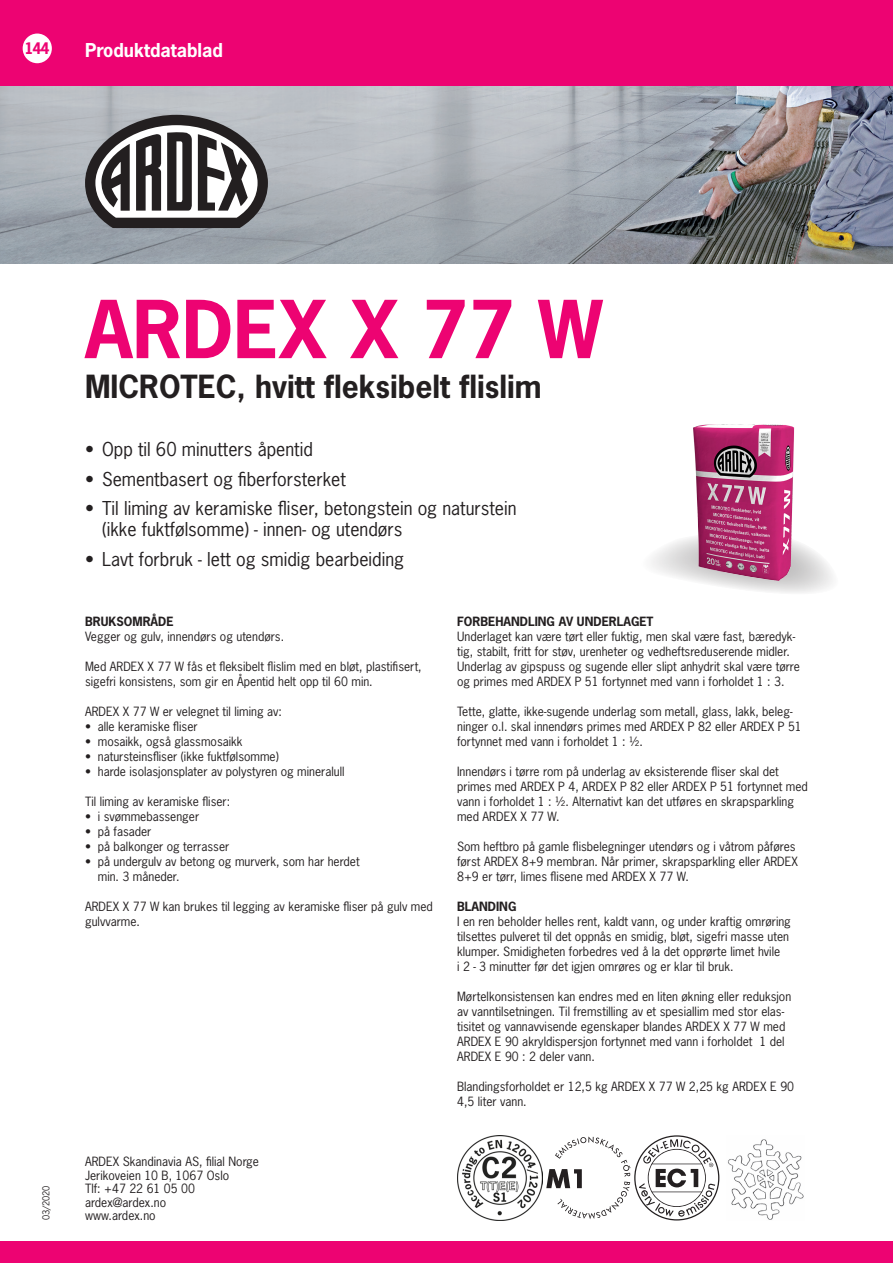
<style>
.page{position:relative;width:893px;height:1263px;background:#fff}
.page>*{position:absolute;margin:0;border:0;box-sizing:border-box;transform-origin:0 0}
.t1{font:700 75px "News Gothic Std";color:#ed0372}
.Untertitel{font:700 30px "News Gothic Std";color:#231f20}
.t2{font:18px/21px "News Gothic Std";color:#231f20}
.Technische_Daten{font:700 18px "News Gothic Std";color:#fff}
.Produktzeile_oben{font:700 15px "News Gothic Std";color:#ed0372}
.t3{font:12px/15px "News Gothic Std";color:#231f20}
.t4{font:700 12px "News Gothic Std";color:#231f20}
.t5{font:9px "News Gothic Std";color:#231f20}
</style>
<div class="page">
<img style="left:0;top:85px;width:893px;height:179px">
<div style="left:0;top:1242px;width:893px;height:21px;background:#ed0372"></div>
<div style="left:0;top:0;width:893px;height:85px;background:#ed0372"></div>
<svg style="left:81px;top:111px;width:187px;height:120px"></svg>
<svg style="left:651px;top:540px;width:182px;height:53px"></svg>
<div style="left:23px;top:34px;width:29px;height:29px;background:#fff;border-radius:50%"></div>
<img style="left:681px;top:424px;width:127px;height:160px">
<img style="left:457px;top:1135px;width:85px;height:85px">
<svg style="left:546px;top:1135px;width:173px;height:85px"></svg>
<img style="left:728px;top:1139px;width:76px;height:81px">
<p class="Produktzeile_oben" style="left:24px;top:39px;width:27px">144</p>
<p class="Technische_Daten" style="left:85px;top:38px;width:139px">Produktdatablad</p>
<p class="t1" style="left:85px;top:280px;width:519px">ARDEX X 77 W</p>
<p class="Untertitel" style="left:85px;top:366px;width:458px">MICROTEC, hvitt fleksibelt flislim</p>
<p class="t2" style="left:85px;top:439px;width:229px">• Opp til 60 minutters åpentid</p>
<p class="t2" style="left:85px;top:468px;width:262px">• Sementbasert og fiberforsterket</p>
<p class="t2" style="left:102px;top:498px;width:416px;text-indent:-17px">• Til liming av keramiske fliser, betongstein og naturstein (ikke fuktfølsomme) - innen- og utendørs</p>
<p class="t2" style="left:85px;top:548px;width:321px">• Lavt forbruk - lett og smidig bearbeiding</p>
<p class="t5" style="left:40px;top:1220px;width:37px;rotate:-90deg">03/2020</p>
<p class="t4" style="left:85px;top:613px;width:90px">BRUKSOMRÅDE</p>
<p class="t3" style="left:85px;top:629px;width:201px">Vegger og gulv, innendørs og utendørs.</p>
<p class="t3" style="left:85px;top:659px;width:338px">Med ARDEX X 77 W fås et fleksibelt flislim med en bløt, plastifisert, sigefri konsistens, som gir en Åpentid helt opp til 60 min.</p>
<p class="t3" style="left:85px;top:704px;width:198px">ARDEX X 77 W er velegnet til liming av:</p>
<p class="t3" style="left:85px;top:719px;width:114px">• alle keramiske fliser</p>
<p class="t3" style="left:85px;top:734px;width:159px">• mosaikk, også glassmosaikk</p>
<p class="t3" style="left:85px;top:749px;width:195px">• natursteinsfliser (ikke fuktfølsomme)</p>
<p class="t3" style="left:85px;top:764px;width:261px">• harde isolasjonsplater av polystyren og mineralull</p>
<p class="t3" style="left:85px;top:794px;width:147px">Til liming av keramiske fliser:</p>
<p class="t3" style="left:85px;top:809px;width:116px">• i svømmebassenger</p>
<p class="t3" style="left:85px;top:824px;width:68px">• på fasader</p>
<p class="t3" style="left:85px;top:839px;width:146px">• på balkonger og terrasser</p>
<p class="t3" style="left:98px;top:854px;width:263px;text-indent:-13px">• på undergulv av betong og murverk, som har herdet min. 3 måneder.</p>
<p class="t3" style="left:85px;top:899px;width:349px">ARDEX X 77 W kan brukes til legging av keramiske fliser på gulv med gulvvarme.</p>
<p class="t3" style="left:85px;top:1154px;width:176px">ARDEX Skandinavia AS, filial Norge</p>
<p class="t3" style="left:85px;top:1168px;width:146px">Jerikoveien 10 B, 1067 Oslo</p>
<p class="t3" style="left:85px;top:1181px;width:112px">Tlf: +47 22 61 05 00</p>
<p class="t3" style="left:85px;top:1195px;width:83px">ardex@ardex.no</p>
<p class="t3" style="left:85px;top:1208px;width:72px">www.ardex.no</p>
<p class="t4" style="left:457px;top:613px;width:198px">FORBEHANDLING AV UNDERLAGET</p>
<p class="t3" style="left:457px;top:629px;width:344px">Underlaget kan være tørt eller fuktig, men skal være fast, bæredyk&shy;tig, stabilt, fritt for støv, urenheter og vedheftsreduserende midler.<br>Underlag av gipspuss og sugende eller slipt anhydrit skal være tørre og primes med ARDEX P 51 fortynnet med vann i forholdet 1 : 3.</p>
<p class="t3" style="left:457px;top:704px;width:346px">Tette, glatte, ikke-sugende underlag som metall, glass, lakk, beleg&shy;ninger o.l. skal innendørs primes med ARDEX P 82 eller ARDEX P 51 fortynnet med vann i forholdet 1 : ½.</p>
<p class="t3" style="left:457px;top:764px;width:352px">Innendørs i tørre rom på underlag av eksisterende fliser skal det primes med ARDEX P 4, ARDEX P 82 eller ARDEX P 51 fortynnet med vann i forholdet 1 : ½. Alternativt kan det utføres en skrapsparkling med ARDEX X 77 W.</p>
<p class="t3" style="left:457px;top:839px;width:342px">Som heftbro på gamle flisbelegninger utendørs og i våtrom påføres først ARDEX 8+9 membran. Når primer, skrapsparkling eller ARDEX<br>8+9 er tørr, limes flisene med ARDEX X 77 W.</p>
<p class="t4" style="left:457px;top:898px;width:61px">BLANDING</p>
<p class="t3" style="left:457px;top:914px;width:335px">I en ren beholder helles rent, kaldt vann, og under kraftig omrøring tilsettes pulveret til det oppnås en smidig, bløt, sigefri masse uten klumper. Smidigheten forbedres ved å la det opprørte limet hvile<br>i 2 - 3 minutter før det igjen omrøres og er klar til bruk.</p>
<p class="t3" style="left:457px;top:989px;width:336px">Mørtelkonsistensen kan endres med en liten økning eller reduksjon av vanntilsetningen. Til fremstilling av et spesiallim med stor elas&shy;tisitet og vannavvisende egenskaper blandes ARDEX X 77 W med ARDEX E 90 akryldispersjon fortynnet med vann i forholdet 1 del ARDEX E 90 : 2 deler vann.</p>
<p class="t3" style="left:457px;top:1079px;width:339px">Blandingsforholdet er 12,5 kg ARDEX X 77 W 2,25 kg ARDEX E 90</p>
<p class="t3" style="left:457px;top:1094px;width:71px">4,5 liter vann.</p>
</div>
